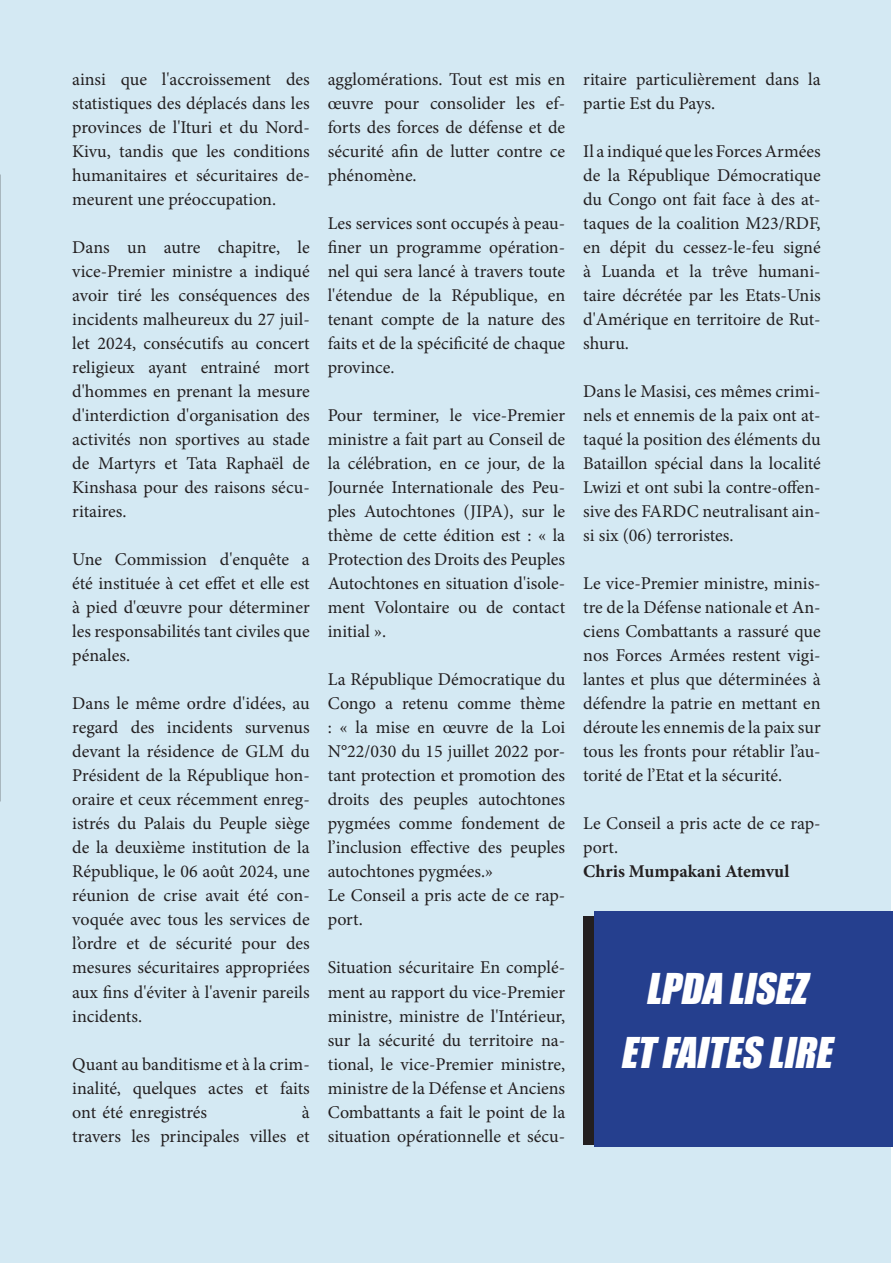
<style>
.page{position:relative;width:893px;height:1263px;background:#fff}
.page>*{position:absolute;margin:0;border:0;box-sizing:border-box;transform-origin:0 0}
.t1{font:italic 39px "Impact";color:#fff}
.Texte_de_titre-_Alig{font:18px/24px "Minion Pro";color:#231f20;text-align:justify}
.Texte_de_titre-_Alig-2{font:700 18px "Minion Pro";color:#231f20}
</style>
<div class="page">
<div style="left:0;top:0;width:890px;height:1263px;background:#d4e9f3"></div>
<img style="left:0;top:174px;width:1px;height:627px">
<div style="left:583px;top:916px;width:310px;height:228px;background:#231f20"></div>
<div style="left:594px;top:911px;width:299px;height:236px;background:#253f8e"></div>
<p class="Texte_de_titre-_Alig" style="left:72px;top:68px;width:239px">ainsi que l'accroissement des statistiques des déplacés dans les provinces de l'Ituri et du Nord-Kivu, tandis que les conditions humanitaires et sécuritaires de&shy;meurent une préoccupation.</p>
<p class="Texte_de_titre-_Alig" style="left:72px;top:236px;width:239px">Dans un autre chapitre, le vice-Premier ministre a indiqué avoir tiré les conséquences des incidents malheureux du 27 juil&shy;let 2024, consécutifs au concert religieux ayant entrainé mort d'hommes en prenant la mesure d'interdiction d'organisation des activités non sportives au stade de Martyrs et Tata Raphaël de Kinshasa pour des raisons sécu&shy;ritaires.</p>
<p class="Texte_de_titre-_Alig" style="left:72px;top:548px;width:239px">Une Commission d'enquête a été instituée à cet effet et elle est à pied d'œuvre pour déterminer les responsabilités tant civiles que pénales.</p>
<p class="Texte_de_titre-_Alig" style="left:72px;top:692px;width:239px">Dans le même ordre d'idées, au regard des incidents survenus devant la résidence de GLM du Président de la République hon&shy;oraire et ceux récemment enreg&shy;istrés du Palais du Peuple siège de la deuxième institution de la République, le 06 août 2024, une réunion de crise avait été con&shy;voquée avec tous les services de l’ordre et de sécurité pour des mesures sécuritaires appropriées aux fins d'éviter à l'avenir pareils incidents.</p>
<p class="Texte_de_titre-_Alig" style="left:72px;top:1052px;width:239px">Quant au banditisme et à la crim&shy;inalité, quelques actes et faits ont été enregistrés</p>
<p class="Texte_de_titre-_Alig" style="left:72px;top:1100px;width:239px;text-align:right">à<br>travers les principales villes et</p>
<p class="Texte_de_titre-_Alig" style="left:328px;top:68px;width:239px">agglomérations. Tout est mis en œuvre pour consolider les ef&shy;forts des forces de défense et de sécurité afin de lutter contre ce phénomène.</p>
<p class="Texte_de_titre-_Alig" style="left:328px;top:212px;width:239px">Les services sont occupés à peau&shy;finer un programme opération&shy;nel qui sera lancé à travers toute l'étendue de la République, en tenant compte de la nature des faits et de la spécificité de chaque province.</p>
<p class="Texte_de_titre-_Alig" style="left:328px;top:404px;width:239px">Pour terminer, le vice-Premier ministre a fait part au Conseil de la célébration, en ce jour, de la Journée Internationale des Peu&shy;ples Autochtones (JIPA), sur le thème de cette édition est : « la Protection des Droits des Peuples Autochtones en situation d'isole&shy;ment Volontaire ou de contact initial ».</p>
<p class="Texte_de_titre-_Alig" style="left:328px;top:668px;width:239px">La République Démocratique du Congo a retenu comme thème : « la mise en œuvre de la Loi N°22/030 du 15 juillet 2022 por&shy;tant protection et promotion des droits des peuples autochtones pygmées comme fondement de l’inclusion effective des peuples autochtones pygmées.»</p>
<p class="Texte_de_titre-_Alig" style="left:328px;top:884px;width:239px">Le Conseil a pris acte de ce rap&shy;port.</p>
<p class="Texte_de_titre-_Alig" style="left:328px;top:956px;width:239px">Situation sécuritaire En complé&shy;ment au rapport du vice-Premier ministre, ministre de l'Intérieur, sur la sécurité du territoire na&shy;tional, le vice-Premier ministre, ministre de la Défense et Anciens Combattants a fait le point de la situation opérationnelle et sécu-</p>
<p class="Texte_de_titre-_Alig" style="left:583px;top:68px;width:239px">ritaire particulièrement dans la partie Est du Pays.</p>
<p class="Texte_de_titre-_Alig" style="left:583px;top:140px;width:239px">Il a indiqué que les Forces Armées de la République Démocratique du Congo ont fait face à des at&shy;taques de la coalition M23/RDF, en dépit du cessez-le-feu signé à Luanda et la trêve humani&shy;taire décrétée par les Etats-Unis d'Amérique en territoire de Rut&shy;shuru.</p>
<p class="Texte_de_titre-_Alig" style="left:583px;top:380px;width:239px">Dans le Masisi, ces mêmes crimi&shy;nels et ennemis de la paix ont at&shy;taqué la position des éléments du Bataillon spécial dans la localité Lwizi et ont subi la contre-offen&shy;sive des FARDC neutralisant ain&shy;si six (06) terroristes.</p>
<p class="Texte_de_titre-_Alig" style="left:583px;top:572px;width:239px">Le vice-Premier ministre, minis&shy;tre de la Défense nationale et An&shy;ciens Combattants a rassuré que nos Forces Armées restent vigi&shy;lantes et plus que déterminées à défendre la patrie en mettant en déroute les ennemis de la paix sur tous les fronts pour rétablir l’au&shy;torité de l’Etat et la sécurité.</p>
<p class="Texte_de_titre-_Alig" style="left:583px;top:812px;width:239px">Le Conseil a pris acte de ce rap&shy;port.</p>
<p class="Texte_de_titre-_Alig-2" style="left:583px;top:859px;width:208px">Chris Mumpakani Atemvul</p>
<p class="t1" style="left:645px;top:958px;width:172px">LPDA LISEZ</p>
<p class="t1" style="left:620px;top:1022px;width:223px">ETFAITES LIRE</p>
</div>
